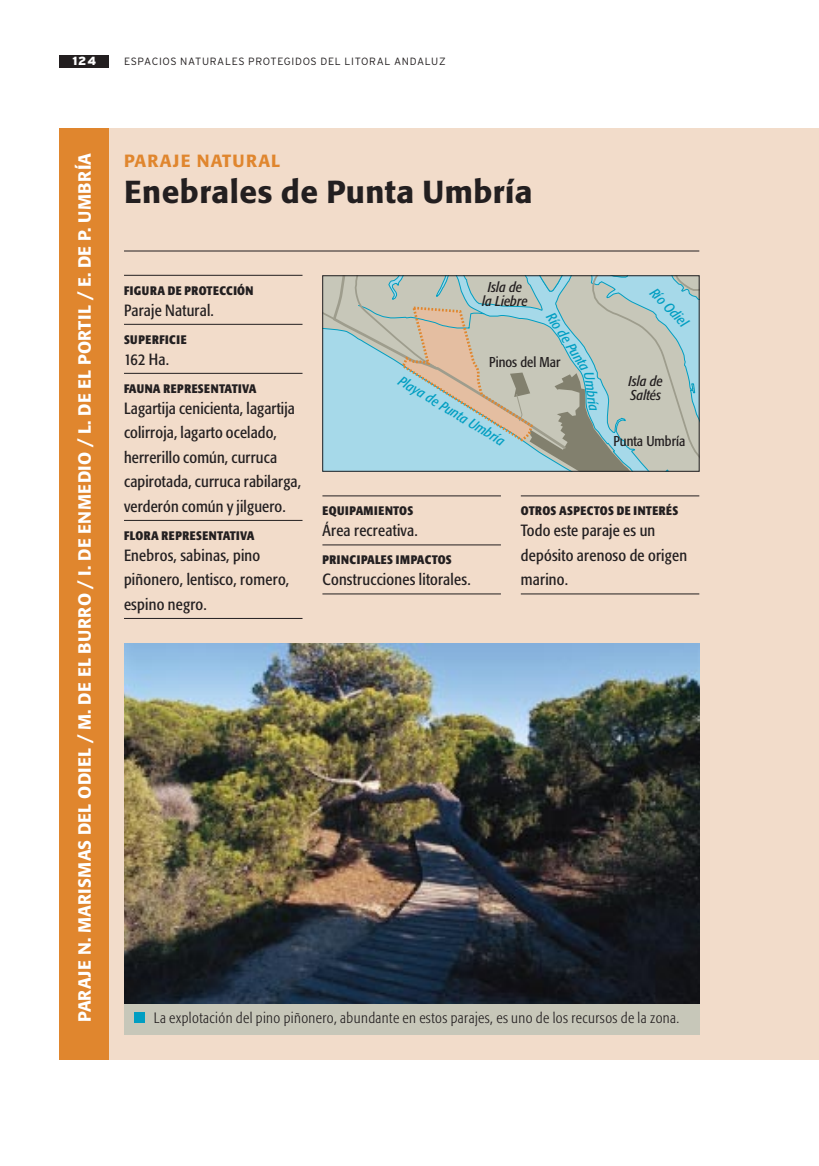
<style>
.page{position:relative;width:819px;height:1166px;background:#fff}
.page>*{position:absolute;margin:0;border:0;box-sizing:border-box;transform-origin:0 0}
.t1{font:500 31.5px "Formata";letter-spacing:.015em;color:#231f20}
.t2{font:500 17.5px "Formata";letter-spacing:.015em;color:#fff}
.t3{font:500 17.5px "Formata";letter-spacing:.065em;color:#e0862e}
.t4{font:condensed 16.1px/24.5px "Formata";letter-spacing:.015em;color:#231f20}
.t5{font:300 condensed 14.88px "Formata";letter-spacing:.03em;color:#231f20}
.t6{font:italic condensed 14.17px "Formata";color:#009ec2}
.t7{font:italic condensed 14.17px/14.2px "Formata";color:#231f20}
.t8{font:condensed 14.17px "Formata";color:#231f20}
.t9{font:700 condensed 12.25px "Formata";letter-spacing:.035em;color:#231f20}
.t10{font:900 11.9px "Interstate";color:#fff}
.t11{font:300 10.5px "Interstate";letter-spacing:.065em;color:#231f20}
</style>
<div class="page">
<div style="left:60px;top:55px;width:49px;height:12px;background:#231f20"></div>
<div style="left:109px;top:128px;width:710px;height:931px;background:#f2dcca"></div>
<div style="left:60px;top:128px;width:49px;height:931px;background:#e0862e"></div>
<hr style="left:124px;top:251px;width:575px;height:1px;background:#231f20">
<hr style="left:124px;top:275px;width:179px;height:1px;background:#231f20">
<hr style="left:124px;top:324px;width:179px;height:1px;background:#231f20">
<hr style="left:124px;top:373px;width:179px;height:1px;background:#231f20">
<hr style="left:124px;top:520px;width:179px;height:1px;background:#231f20">
<hr style="left:124px;top:618px;width:179px;height:1px;background:#231f20">
<svg style="left:331px;top:277px;width:23px;height:192px"></svg>
<hr style="left:322px;top:495px;width:179px;height:1px;background:#231f20">
<hr style="left:322px;top:544px;width:179px;height:1px;background:#231f20">
<hr style="left:322px;top:593px;width:179px;height:1px;background:#231f20">
<hr style="left:521px;top:495px;width:178px;height:1px;background:#231f20">
<hr style="left:521px;top:593px;width:178px;height:1px;background:#231f20">
<div style="left:124px;top:986px;width:575px;height:49px;background:#c7c7b9"></div>
<img style="left:124px;top:643px;width:575px;height:360px">
<div style="left:134px;top:1012px;width:10px;height:10px;background:#009ec2"></div>
<svg style="left:354px;top:276px;width:345px;height:195px"></svg>
<p class="t10" style="left:73px;top:56px;width:25px">124</p>
<p class="t11" style="left:124px;top:57px;width:323px">ESPACIOS NATURALES PROTEGIDOS DEL LITORAL ANDALUZ</p>
<p class="t2" style="left:77px;top:1022px;width:870px;rotate:-90deg">PARAJE N. MARISMAS DEL ODIEL / M. DE EL BURRO / I. DE ENMEDIO / L. DE EL PORTIL / E. DE P. UMBRÍA</p>
<p class="t3" style="left:124px;top:153px;width:158px">PARAJE NATURAL</p>
<h1 class="t1" style="left:124px;top:177px;width:410px">Enebrales de Punta Umbría</h1>
<p class="t7" style="left:482px;top:281px;width:47px;text-align:center">Isla de la Liebre</p>
<p class="t9" style="left:124px;top:285px;width:131px">FIGURA DE PROTECCIÓN</p>
<p class="t4" style="left:124px;top:299px;width:91px">Paraje Natural.</p>
<p class="t9" style="left:124px;top:334px;width:64px">SUPERFICIE</p>
<p class="t4" style="left:124px;top:348px;width:47px">162 Ha.</p>
<p class="t9" style="left:124px;top:383px;width:134px">FAUNA REPRESENTATIVA</p>
<p class="t4" style="left:124px;top:397px;width:179px">Lagartija cenicienta, lagartija colirroja, lagarto ocelado, herrerillo común, curruca capirotada, curruca rabilarga, verderón común y jilguero.</p>
<p class="t9" style="left:124px;top:530px;width:132px">FLORA REPRESENTATIVA</p>
<p class="t4" style="left:124px;top:544px;width:167px">Enebros, sabinas, pino piñonero, lentisco, romero, espino negro.</p>
<p class="t6" style="left:657px;top:286px;width:49px;rotate:46deg">Río Odiel</p>
<p class="t8" style="left:489px;top:356px;width:73px">Pinos del Mar</p>
<p class="t7" style="left:629px;top:374px;width:36px">Isla de<br>Saltés</p>
<p class="t6" style="left:403px;top:374px;width:123px;rotate:31deg">Playa de Punta Umbría</p>
<p class="t8" style="left:613px;top:435px;width:73px">Punta Umbría</p>
<p class="t9" style="left:521px;top:506px;width:159px">OTROS ASPECTOS DE INTERÉS</p>
<p class="t4" style="left:521px;top:519px;width:168px">Todo este paraje es un depósito arenoso de origen marino.</p>
<p class="t9" style="left:322px;top:506px;width:92px">EQUIPAMIENTOS</p>
<p class="t4" style="left:322px;top:519px;width:97px">Área recreativa.</p>
<p class="t9" style="left:322px;top:555px;width:131px">PRINCIPALES IMPACTOS</p>
<p class="t4" style="left:322px;top:568px;width:150px">Construcciones litorales.</p>
<p class="t5" style="left:154px;top:1011px;width:527px">La explotación del pino piñonero, abundante en estos parajes, es uno de los recursos de la zona.</p>
</div>
